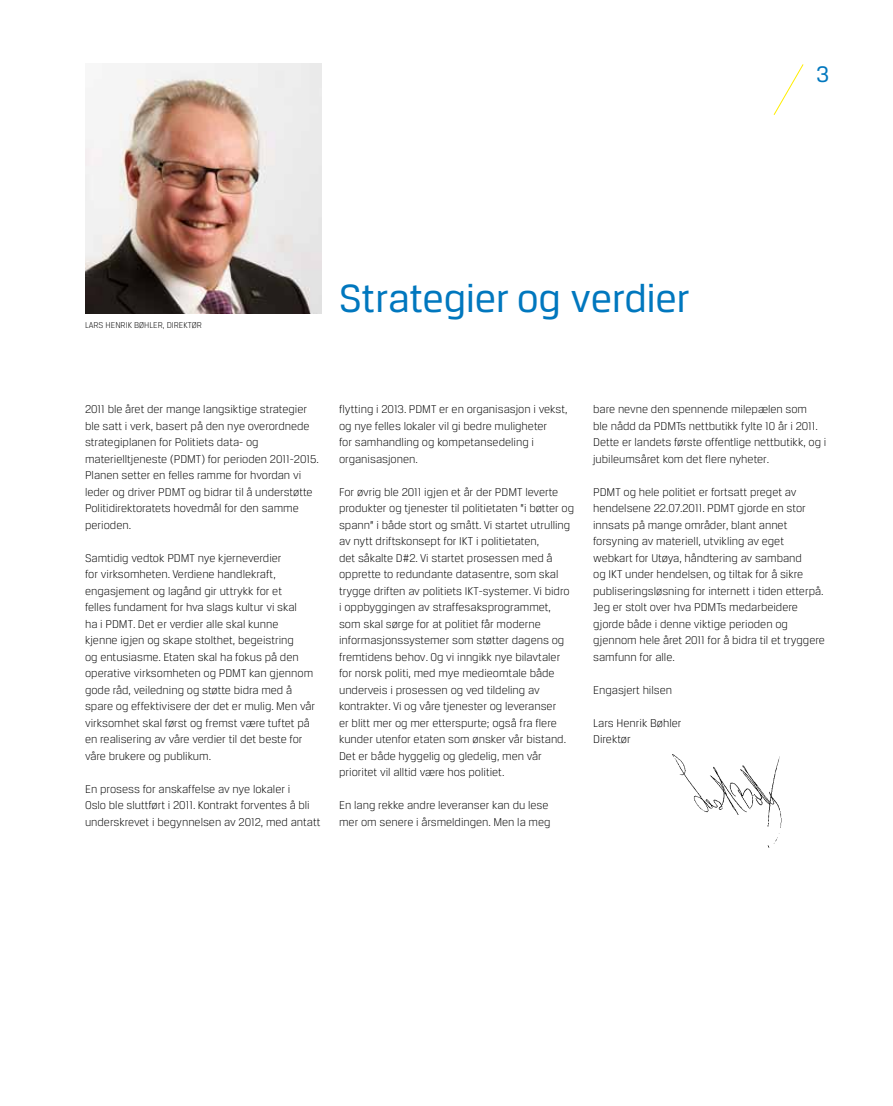
<style>
.page{position:relative;width:893px;height:1106px;background:#fff}
.page>*{position:absolute;margin:0;border:0;box-sizing:border-box;transform-origin:0 0}
.t1{font:42px "Breuer Text";color:#0077be}
.t2{font:24px "Breuer Text";color:#0077be}
.t3{font:300 12px/16.5px "Breuer Text";color:#000}
.t4{font:300 9px "Breuer Text";color:#000}
</style>
<div class="page">
<svg style="left:773px;top:64px;width:31px;height:51px"></svg>
<img style="left:85px;top:64px;width:236px;height:250px">
<img style="left:672px;top:754px;width:110px;height:94px">
<h2 class="t2" style="left:816px;top:61px;width:15px">3</h2>
<p class="t4" style="left:85px;top:320px;width:10px">Lars</p>
<p class="t4" style="left:106px;top:320px;width:44px">Henrik Bøhler</p>
<p class="t4" style="left:163px;top:320px;width:9px">, direkt</p>
<p class="t4" style="left:192px;top:320px;width:9px">ør</p>
<h1 class="t1" style="left:339px;top:275px;width:352px">Strategier og verdier</h1>
<p class="t3" style="left:85px;top:401px;width:235px">2011 ble året der mange langsiktige strategier ble satt i verk, basert på den nye overordnede strategiplanen for Politiets data- og materielltjeneste (PDMT) for perioden 2011-2015.<br>Planen setter en felles ramme for hvordan vi leder og driver PDMT og bidrar til å understøtte Politidirektoratets hovedmål for den samme perioden.</p>
<p class="t3" style="left:85px;top:549px;width:232px">Samtidig vedtok PDMT nye kjerneverdier<br>for virksomheten. Verdiene handlekraft, engasjement og lagånd gir uttrykk for et<br>felles fundament for hva slags kultur vi skal<br>ha i PDMT. Det er verdier alle skal kunne<br>kjenne igjen og skape stolthet, begeistring<br>og entusiasme. Etaten skal ha fokus på den operative virksomheten og PDMT kan gjennom gode råd, veiledning og støtte bidra med å spare og effektivisere der det er mulig. Men vår virksomhet skal først og fremst være tuftet på en realisering av våre verdier til det beste for våre brukere og publikum.</p>
<p class="t3" style="left:85px;top:780px;width:237px">En prosess for anskaffelse av nye lokaler i<br>Oslo ble sluttført i 2011. Kontrakt forventes å bli underskrevet i begynnelsen av 2012, med antatt</p>
<p class="t3" style="left:339px;top:401px;width:230px">flytting i 2013. PDMT er en organisasjon i vekst, og nye felles lokaler vil gi bedre muligheter<br>for samhandling og kompetansedeling i organisasjonen.</p>
<p class="t3" style="left:339px;top:483px;width:237px">For øvrig ble 2011 igjen et år der PDMT leverte produkter og tjenester til politietaten ”i bøtter og spann” i både stort og smått. Vi startet utrulling av nytt driftskonsept for IKT i politietaten,<br>det såkalte D#2. Vi startet prosessen med å opprette to redundante datasentre, som skal trygge driften av politiets IKT-systemer. Vi bidro i oppbyggingen av straffesaksprogrammet, som skal sørge for at politiet får moderne informasjonssystemer som støtter dagens og fremtidens behov. Og vi inngikk nye bilavtaler for norsk politi, med mye medieomtale både underveis i prosessen og ved tildeling av kontrakter. Vi og våre tjenester og leveranser<br>er blitt mer og mer etterspurte; også fra flere kunder utenfor etaten som ønsker vår bistand.<br>Det er både hyggelig og gledelig, men vår prioritet vil alltid være hos politiet.</p>
<p class="t3" style="left:339px;top:797px;width:213px">En lang rekke andre leveranser kan du lese mer om senere i årsmeldingen. Men la meg</p>
<p class="t3" style="left:593px;top:401px;width:235px">bare nevne den spennende milepælen som<br>ble nådd da PDMTs nettbutikk fylte 10 år i 2011.<br>Dette er landets første offentlige nettbutikk, og i jubileumsåret kom det flere nyheter.</p>
<p class="t3" style="left:593px;top:483px;width:233px">PDMT og hele politiet er fortsatt preget av hendelsene 22.07.2011. PDMT gjorde en stor innsats på mange områder, blant annet forsyning av materiell, utvikling av eget webkart for Utøya, håndtering av samband<br>og IKT under hendelsen, og tiltak for å sikre publiseringsløsning for internett i tiden etterpå.<br>Jeg er stolt over hva PDMTs medarbeidere gjorde både i denne viktige perioden og gjennom hele året 2011 for å bidra til et tryggere samfunn for alle.</p>
<p class="t3" style="left:593px;top:681px;width:80px">Engasjert hilsen</p>
<p class="t3" style="left:593px;top:714px;width:90px">Lars Henrik Bøhler<br>Direktør</p>
</div>
